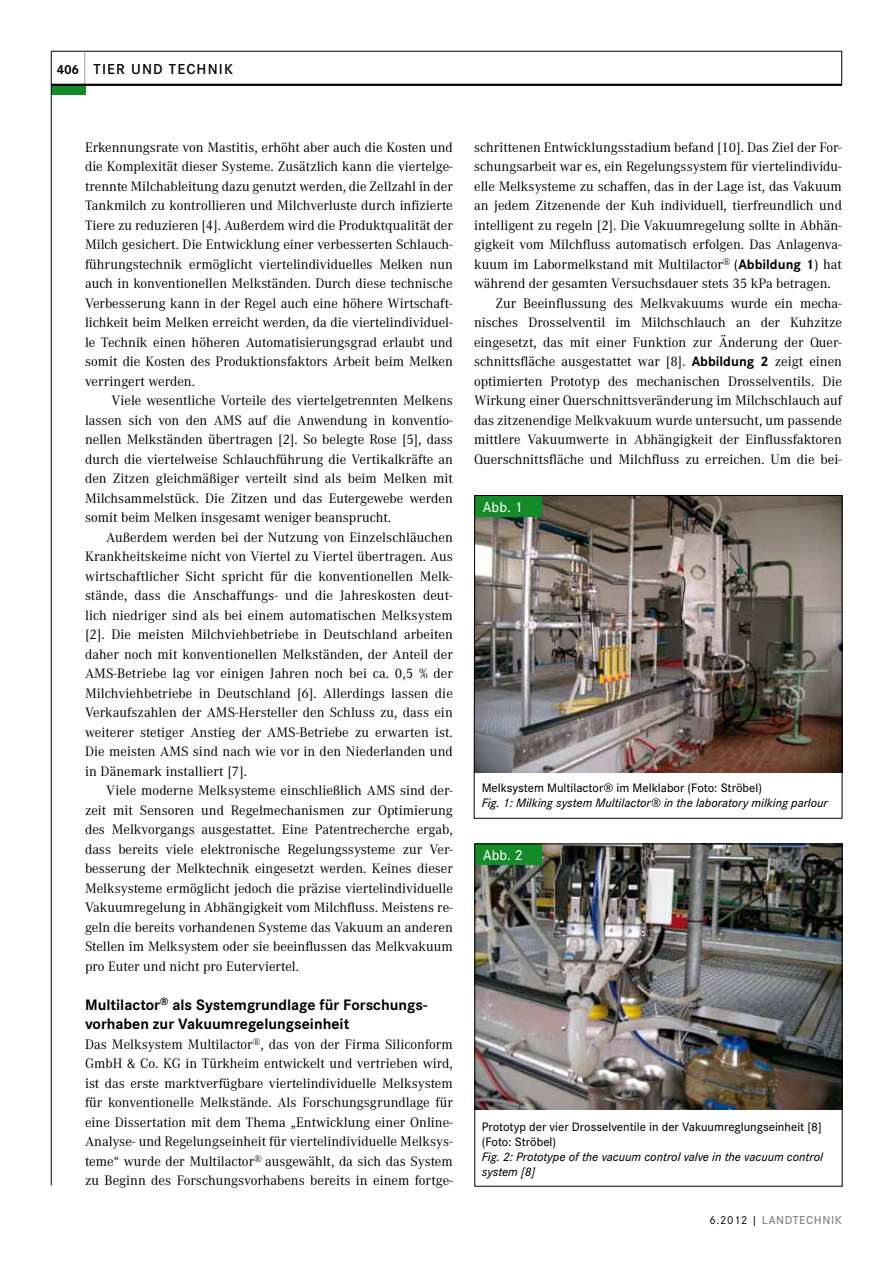
<style>
.page{position:relative;width:893px;height:1263px;background:#fff}
.page>*{position:absolute;margin:0;border:0;box-sizing:border-box;transform-origin:0 0}
.t1{font:700 15.75px/19.5px "Corporate S";color:#000}
.t2{font:600 15px "Corporate S";letter-spacing:.08em;color:#000}
.t3{font:500 15px "Corporate S";color:#fff}
.t4{font:14.25px/19.5px "Corporate A";color:#000;text-align:justify}
.t5{font:700 13.5px "Corporate S";color:#000}
.t6{font:italic 500 12.75px/15px "Corporate S";color:#000}
.t7{font:500 12.75px/15px "Corporate S";color:#000}
.t8{font:600 12px "Corporate S";letter-spacing:.05em;color:#87888a}
.s1{font-family:"Corporate S";font-weight:700}
.s2{font-weight:400;color:#000}
</style>
<div class="page">
<hr style="left:51px;top:51px;width:791px;height:1px;background:#000">
<hr style="left:85px;top:51px;width:1px;height:34px;background:#9c9e9f">
<hr style="left:841px;top:51px;width:1px;height:34px;background:#000">
<div style="left:51px;top:85px;width:34px;height:10px;background:#148b29"></div>
<hr style="left:51px;top:51px;width:1px;height:1134px;background:#000">
<hr style="left:51px;top:84px;width:791px;height:2px;background:#000">
<img style="left:474px;top:495px;width:368px;height:324px">
<img style="left:477px;top:846px;width:363px;height:263px">
<div style="left:475px;top:844px;width:67px;height:21px;background:#148b29"></div>
<p class="t5" style="left:57px;top:61px;width:24px">406</p>
<p class="t2" style="left:94px;top:60px;width:141px">TIER UND TECHNIK</p>
<p class="t4" style="left:85px;top:138px;width:369px">Erkennungsrate von Mastitis, erhöht aber auch die Kosten und die Komplexität dieser Systeme. Zusätzlich kann die viertelge&shy;trennte Milchableitung dazu genutzt werden, die Zellzahl in der Tankmilch zu kontrollieren und Milchverluste durch infizierte Tiere zu reduzieren [4]. Außerdem wird die Produktqualität der Milch gesichert. Die Entwicklung einer verbesserten Schlauch&shy;führungstechnik ermöglicht viertelindividuelles Melken nun auch in konventionellen Melkständen. Durch diese technische Verbesserung kann in der Regel auch eine höhere Wirtschaft&shy;lichkeit beim Melken erreicht werden, da die viertelindividuel&shy;le Technik einen höheren Automatisierungsgrad erlaubt und somit die Kosten des Produktionsfaktors Arbeit beim Melken verringert werden.</p>
<p class="t4" style="left:85px;top:391px;width:369px;text-indent:26px">Viele wesentliche Vorteile des viertelgetrennten Melkens lassen sich von den AMS auf die Anwendung in konventio&shy;nellen Melkständen übertragen [2]. So belegte Rose [5], dass durch die viertelweise Schlauchführung die Vertikalkräfte an den Zitzen gleichmäßiger verteilt sind als beim Melken mit Milchsammelstück. Die Zitzen und das Eutergewebe werden somit beim Melken insgesamt weniger beansprucht.</p>
<p class="t4" style="left:85px;top:527px;width:369px;text-indent:21px">Außerdem werden bei der Nutzung von Einzelschläuchen Krankheitskeime nicht von Viertel zu Viertel übertragen. Aus wirtschaftlicher Sicht spricht für die konventionellen Melk&shy;stände, dass die Anschaffungs- und die Jahreskosten deut&shy;lich niedriger sind als bei einem automatischen Melksystem [2]. Die meisten Milchviehbetriebe in Deutschland arbeiten daher noch mit konventionellen Melkständen, der Anteil der AMS-Betriebe lag vor einigen Jahren noch bei ca. 0,5 % der Milchviehbetriebe in Deutschland [6]. Allerdings lassen die Verkaufszahlen der AMS-Hersteller den Schluss zu, dass ein weiterer stetiger Anstieg der AMS-Betriebe zu erwarten ist.<br>Die meisten AMS sind nach wie vor in den Niederlanden und in Dänemark installiert [7].</p>
<p class="t4" style="left:85px;top:781px;width:369px;text-indent:21px">Viele moderne Melksysteme einschließlich AMS sind der&shy;zeit mit Sensoren und Regelmechanismen zur Optimierung des Melkvorgangs ausgestattet. Eine Patentrecherche ergab, dass bereits viele elektronische Regelungssysteme zur Ver&shy;besserung der Melktechnik eingesetzt werden. Keines dieser Melksysteme ermöglicht jedoch die präzise viertelindividuelle Vakuumregelung in Abhängigkeit vom Milchfluss. Meistens re&shy;geln die bereits vorhandenen Systeme das Vakuum an anderen Stellen im Melksystem oder sie beeinflussen das Melkvakuum pro Euter und nicht pro Euterviertel.</p>
<p class="t1" style="left:85px;top:995px;width:344px">Multilactor<sup>®</sup> als Systemgrundlage für Forschungs&shy;vorhaben zur Vakuumregelungseinheit</p>
<p class="t4" style="left:85px;top:1035px;width:369px">Das Melksystem Multilactor<sup>®</sup>, das von der Firma Siliconform GmbH &amp; Co. KG in Türkheim entwickelt und vertrieben wird, ist das erste marktverfügbare viertelindividuelle Melksystem für konventionelle Melkstände. Als Forschungsgrundlage für eine Dissertation mit dem Thema „Entwicklung einer Online-Analyse- und Regelungseinheit für viertelindividuelle Melksys&shy;teme“ wurde der Multilactor<sup>®</sup> ausgewählt, da sich das System zu Beginn des Forschungsvorhabens bereits in einem fortge-</p>
<p class="t4" style="left:474px;top:138px;width:369px">schrittenen Entwicklungsstadium befand [10]. Das Ziel der For-</p>
<p class="t4" style="left:474px;top:157px;width:369px">schungsarbeit war es, ein Regelungssystem für viertelindividu-</p>
<p class="t4" style="left:474px;top:177px;width:369px">elle Melksysteme zu schaffen, das in der Lage ist, das Vakuum</p>
<p class="t4" style="left:474px;top:196px;width:369px">an jedem Zitzenende der Kuh individuell, tierfreundlich und</p>
<p class="t4" style="left:474px;top:216px;width:369px">intelligent zu regeln [2]. Die Vakuumregelung sollte in Abhän-</p>
<p class="t4" style="left:474px;top:235px;width:369px">gigkeit vom Milchfluss automatisch erfolgen. Das Anlagenva-</p>
<p class="t4" style="left:474px;top:255px;width:369px">kuum im Labormelkstand mit Multilactor<sup>®</sup> (<span class="s1">Abbildung 1</span>) hat</p>
<p class="t4" style="left:474px;top:274px;width:358px">während der gesamten Versuchsdauer stets 35 kPa betragen.</p>
<p class="t4" style="left:495px;top:294px;width:348px">Zur Beeinflussung des Melkvakuums wurde ein mecha-</p>
<p class="t4" style="left:474px;top:313px;width:369px">nisches Drosselventil im Milchschlauch an der Kuhzitze</p>
<p class="t4" style="left:474px;top:333px;width:369px">eingesetzt, das mit einer Funktion zur Änderung der Quer-</p>
<p class="t4" style="left:474px;top:352px;width:369px">schnittsfläche ausgestattet war [8]. <span class="s1">Abbildung 2</span> zeigt einen</p>
<p class="t4" style="left:474px;top:372px;width:369px">optimierten Prototyp des mechanischen Drosselventils. Die</p>
<p class="t4" style="left:474px;top:391px;width:369px">Wirkung einer Querschnittsveränderung im Milchschlauch auf</p>
<p class="t4" style="left:474px;top:411px;width:369px">das zitzenendige Melkvakuum wurde untersucht, um passende</p>
<p class="t4" style="left:474px;top:430px;width:369px">mittlere Vakuumwerte in Abhängigkeit der Einflussfaktoren</p>
<p class="t4" style="left:474px;top:450px;width:369px">Querschnittsfläche und Milchfluss zu erreichen. Um die bei-</p>
<p class="t3" style="left:483px;top:498px;width:41px">Abb. 1</p>
<p class="t7" style="left:482px;top:780px;width:282px">Melksystem Multilactor® im Melklabor (Foto: Ströbel)</p>
<p class="t6" style="left:482px;top:795px;width:348px">Fig. 1: Milking system Multilactor® in the laboratory milking parlour</p>
<p class="t3" style="left:483px;top:846px;width:41px">Abb. 2</p>
<p class="t7" style="left:482px;top:1119px;width:341px">Prototyp der vier Drosselventile in der Vakuumreglungseinheit [8] (Foto: Ströbel)</p>
<p class="t6" style="left:482px;top:1150px;width:343px">Fig. 2: Prototype of the vacuum control valve in the vacuum control system [8]</p>
<p class="t8" style="left:709px;top:1213px;width:134px"><span class="s2">6.2012 |</span> LANDTECHNIK</p>
</div>
